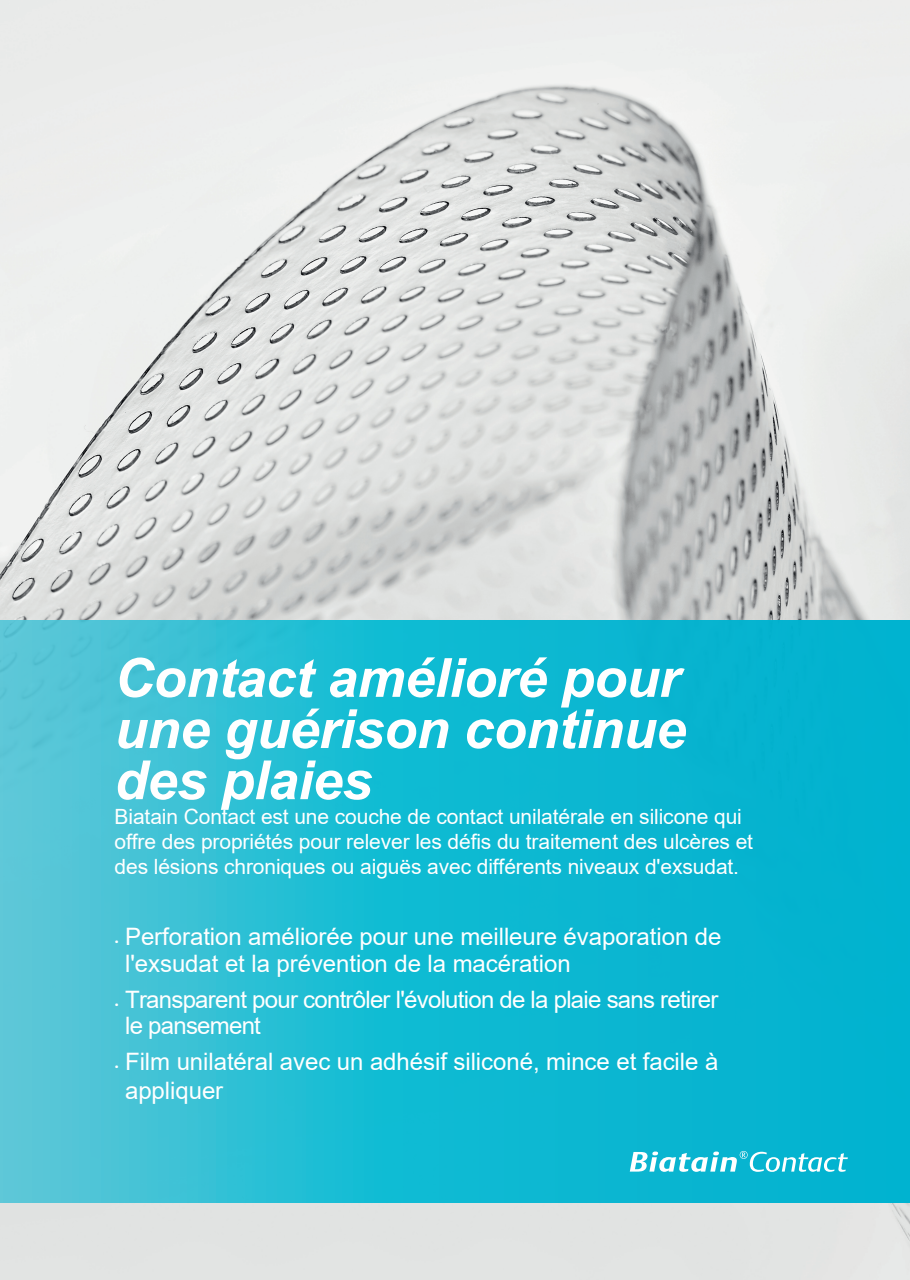
<style>
.page{position:relative;width:910px;height:1280px;background:#fff}
.page>*{position:absolute;margin:0;border:0;box-sizing:border-box;transform-origin:0 0}
.t1{font:italic 700 54px/51.2px "Arial";letter-spacing:-.005em;color:#fff;text-align:justify}
.t2{font:24px/26.4px "Arial";letter-spacing:-.005em;color:#fff}
.t3{font:24px/26.4px "Arial";letter-spacing:-.03em;color:#fff}
.t4{font:21px/24.9px "Arial";letter-spacing:-.005em;color:#fff}
.s1{font-family:"Coloplast";font-size:12px}
</style>
<div class="page">
<img style="left:0;top:0;width:909px;height:1279px">
<svg style="left:0;top:620px;width:909px;height:582px;background:#1dbad2"></svg>
<svg style="left:629px;top:1150px;width:218px;height:21px"></svg>
<h1 class="t1" style="left:115px;top:654px;width:573px">Contact amélioré pour une guérison continue des plaies</h1>
<p class="t4" style="left:115px;top:804px;width:640px">Biatain Contact est une couche de contact unilatérale en silicone qui offre des propriétés pour relever les défis du traitement des ulcères et des lésions chroniques ou aiguës avec différents niveaux d'exsudat.</p>
<p class="t2" style="left:125px;top:923px;width:598px;text-indent:-10px"><span class="s1">•</span> Perforation améliorée pour une meilleure évaporation de l'exsudat et la prévention de la macération</p>
<p class="t3" style="left:125px;top:985px;width:595px;text-indent:-10px"><span class="s1">•</span> Transparent pour contrôler l'évolution de la plaie sans retirer le pansement</p>
<p class="t2" style="left:125px;top:1047px;width:594px;line-height:28.8px;text-indent:-10px"><span class="s1">•</span> Film unilatéral avec un adhésif siliconé, mince et facile à appliquer</p>
</div>
